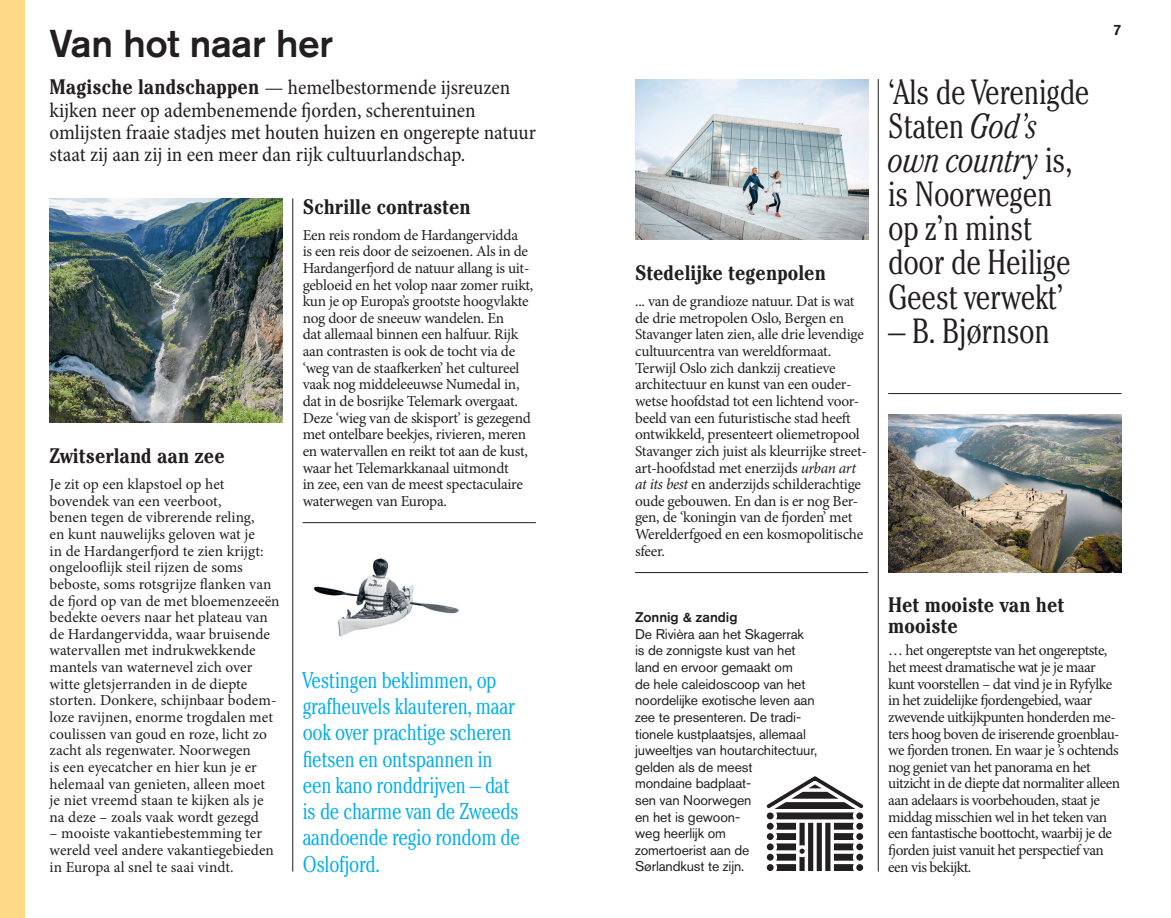
<style>
.page{position:relative;width:1171px;height:918px;background:#fff}
.page>*{position:absolute;margin:0;border:0;box-sizing:border-box;transform-origin:0 0}
.t1{font:500 38.5px "Akzidenz Grotesk Pro";letter-spacing:-.01em;color:#231f20}
.t2{font:300 condensed 35px/34.1px "Cheltenham ITC Pro";letter-spacing:-.01em;color:#231f20}
.t3{font:300 condensed 22.75px/26.2px "Cheltenham ITC Pro";letter-spacing:-.01em;color:#00aeef}
.t4{font:condensed 21px/22.2px "Minion Pro";color:#231f20}
.t5{font:700 condensed 21px/21px "Cheltenham ITC Pro";color:#231f20}
.t6{font:15.4px/16.6px "Minion Pro";letter-spacing:-.015em;color:#231f20}
.t7{font:15.4px/16.6px "Minion Pro";letter-spacing:.005em;color:#231f20}
.t8{font:500 14.88px "Akzidenz Grotesk Pro";color:#231f20}
.t9{font:14px/16.6px "Akzidenz Grotesk Pro";letter-spacing:-.01em;color:#231f20}
.t10{font:500 14px "Akzidenz Grotesk Pro";letter-spacing:-.005em;color:#231f20}
.s1{font-family:"Cheltenham ITC Pro";font-weight:700}
.s2{font-style:italic}
</style>
<div class="page">
<img style="left:635px;top:79px;width:233px;height:161px">
<img style="left:888px;top:414px;width:233px;height:158px">
<hr style="left:888px;top:393px;width:233px;height:1px;background:#231f20">
<svg style="left:767px;top:776px;width:96px;height:95px"></svg>
<hr style="left:303px;top:522px;width:233px;height:1px;background:#231f20">
<hr style="left:635px;top:572px;width:233px;height:1px;background:#231f20">
<img style="left:313px;top:558px;width:146px;height:79px">
<img style="left:50px;top:198px;width:233px;height:224px">
<hr style="left:292px;top:198px;width:1px;height:673px;background:#231f20">
<hr style="left:878px;top:79px;width:1px;height:792px;background:#231f20">
<div style="left:0;top:0;width:25px;height:918px;background:#feda87"></div>
<h1 class="t1" style="left:50px;top:19px;width:285px">Van hot naar her</h1>
<h3 class="t4" style="left:50px;top:77px;width:488px"><span class="s1">Magische landschappen</span> — hemelbestormende ijsreuzen kijken neer op adembenemende fjorden, scheren tuinen omlijsten fraaie stadjes met houten huizen en ongerepte natuur staat zij aan zij in een meer dan rijk cultuurlandschap.</h3>
<h3 class="t5" style="left:50px;top:444px;width:177px">Zwitserland aan zee</h3>
<p class="t7" style="left:50px;top:476px;width:231px">Je zit op een klapstoel op het bovendek van een veerboot,<br>benen tegen de vibrerende reling,<br>en kunt nauwelijks geloven wat je<br>in de Hardangerfjord te zien krijgt: ongelooflijk steil rijzen de soms beboste, soms rotsgrijze flanken van de fjord op van de met bloemen zeeën bedekte oevers naar het plateau van de Hardangervidda, waar bruisende watervallen met indrukwekkende mantels van waternevel zich over witte gletsjerranden in de diepte storten. Donkere, schijnbaar bodem&shy;loze ravijnen, enorme trogdalen met coulissen van goud en roze, licht zo zacht als regenwater. Noorwegen<br>is een eyecatcher en hier kun je er helemaal van genieten, alleen moet<br>je niet vreemd staan te kijken als je na deze – zoals vaak wordt gezegd</p>
<p class="t7" style="left:50px;top:825px;width:226px">– mooiste vakantiebestemming ter wereld veel andere vakantiegebieden in Europa al snel te saai vindt.</p>
<h3 class="t5" style="left:303px;top:196px;width:170px">Schrille contrasten</h3>
<p class="t6" style="left:303px;top:226px;width:232px">Een reis rondom de Hardangervidda<br>is een reis door de seizoenen. Als in de Hardangerfjord de natuur allang is uit&shy;gebloeid en het volop naar zomer ruikt, kun je op Europa’s grootste hoogvlakte nog door de sneeuw wandelen. En<br>dat allemaal binnen een halfuur. Rijk aan contrasten is ook de tocht via de ‘weg van de staafkerken’ het cultureel vaak nog middeleeuwse Numedal in, dat in de bosrijke Telemark overgaat.<br>Deze ‘wieg van de skisport’ is gezegend met ontelbare beekjes, rivieren, meren en watervallen en reikt tot aan de kust, waar het Telemarkkanaal uitmondt<br>in zee, een van de meest spectaculaire waterwegen van Europa.</p>
<h3 class="t3" style="left:303px;top:666px;width:219px">Vestingen beklimmen, op grafheuvels klauteren, maar ook over prachtige scheren fietsen en ontspannen in een kano ronddrĳven – dat is de charme van de Zweeds aandoende regio rondom de<br>Oslofjord.</h3>
<h3 class="t5" style="left:635px;top:261px;width:192px">Stedelijke tegenpolen</h3>
<p class="t6" style="left:635px;top:293px;width:233px">... van de grandioze natuur. Dat is wat de drie metropolen Oslo, Bergen en Stavanger laten zien, alle drie levendige cultuurcentra van wereldformaat.<br>Terwijl Oslo zich dankzij creatieve architectuur en kunst van een ouder&shy;wetse hoofdstad tot een lichtend voor&shy;beeld van een futuristische stad heeft ontwikkeld, presenteert oliemetropool Stavanger zich juist als kleurrijke street&shy;art-hoofdstad met enerzijds <span class="s2">urban art at its best</span> en anderzijds schilderachtige oude gebouwen. En dan is er nog Ber&shy;gen, de ‘koningin van de fjorden’ met Wereld erfgoed en een kosmopolitische sfeer.</p>
<p class="t10" style="left:635px;top:608px;width:104px">Zonnig &amp; zandig</p>
<p class="t9" style="left:635px;top:625px;width:184px">De Rivièra aan het Skagerrak<br>is de zonnigste kust van het land en ervoor gemaakt om<br>de hele caleidoscoop van het noordelijke exotische leven aan zee te presenteren. De tradi&shy;tionele kustplaatsjes, allemaal juweeltjes van houtarchitectuur, gelden als de meest<br>mondaine badplaat-<br>sen van Noorwegen<br>en het is gewoon-<br>weg heerlijk om<br>zomertoerist aan de<br>Sørlandkust te zijn.</p>
<h2 class="t2" style="left:888px;top:74px;width:203px">‘Als de Verenigde<br>Staten <span class="s2">God’s own country</span> is, is Noorwegen op z’n minst door de Heilige<br>Geest verwekt’</h2>
<h2 class="t2" style="left:888px;top:313px;width:163px">– B. Bjørnson</h2>
<p class="t8" style="left:1113px;top:20px;width:10px">7</p>
<h3 class="t5" style="left:888px;top:594px;width:178px">Het mooiste van het mooiste</h3>
<p class="t6" style="left:888px;top:642px;width:234px">… het ongereptste van het ongereptste, het meest dramatische wat je je maar kunt voorstellen – dat vind je in Ryfylke in het zuidelijke fjordengebied, waar zwevende uitkijkpunten honderden me&shy;ters hoog boven de iriserende groenblau&shy;we fjorden tronen. En waar je ’s ochtends nog geniet van het panorama en het uitzicht in de diepte dat normaliter alleen aan adelaars is voorbehouden, staat je middag misschien wel in het teken van een fantastische boottocht, waarbij je de fjorden juist vanuit het perspectief van een vis bekijkt.</p>
</div>
